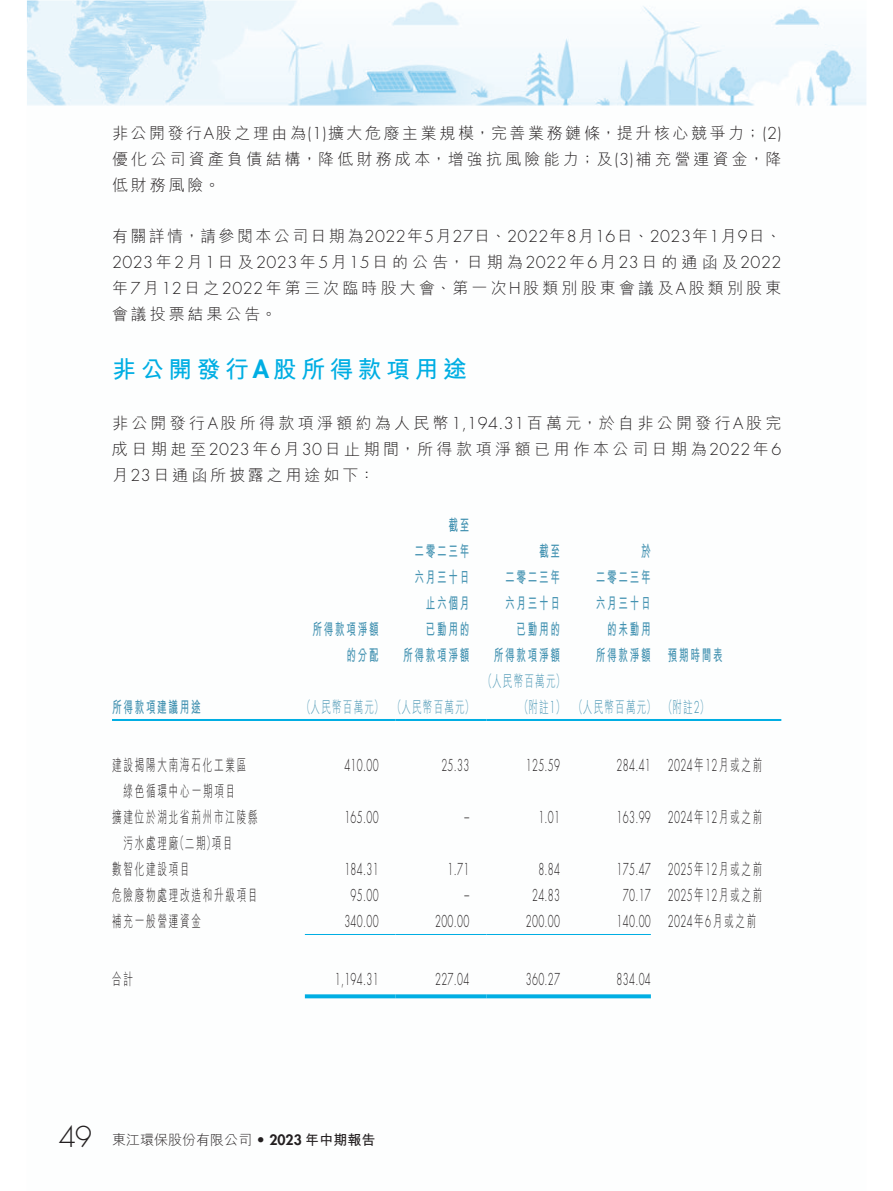
<style>
.page{position:relative;width:893px;height:1191px;background:#fff}
.page>*{position:absolute;margin:0;border:0;box-sizing:border-box;transform-origin:0 0}
.t1{font:24px "M Hei HK Bold E Ten B5 H";letter-spacing:.18em;color:#00aee3}
.t2{font:16.05px/26px "M Hei HK Light E Ten B5 H";letter-spacing:.18em;color:#231f20;text-align:justify}
.t3{font:300 16.05px "Futura Std";letter-spacing:.03em;color:#231f20;scale:.6 1}
.t4{font:16.05px/26px "M Hei HK Bold E Ten B5 H";letter-spacing:.18em;color:#4392b1;text-align:right;scale:.6 1}
.t5{font:16.05px/26px "M Hei HK Light E Ten B5 H";letter-spacing:.18em;color:#231f20;text-align:center;scale:.6 1}
.t6{font:16.05px/26px "M Hei HK Light E Ten B5 H";letter-spacing:.2em;color:#231f20}
.t7{font:16.05px "M Hei HK Light E Ten B5 H";letter-spacing:.15em;color:#231f20}
.t8{font:300 16.05px "Futura Std";letter-spacing:.03em;color:#231f20}
.t9{font:16.05px/26px "M Hei HK Light E Ten B5 H";letter-spacing:.12em;color:#4392b1;scale:.6 1}
.t10{font:13.95px "M Hei HK Light E Ten B5 H";color:#231f20}
.s1{font-family:"Futura Std";font-weight:300}
.s2{font-family:"M Hei HK Light E Ten B5 H";font-weight:400}
.s3{font-family:"Futura Std";font-weight:800}
.s4{font-family:"Futura Std";font-weight:300;font-size:28.05px}
.s5{font-family:"M Hei HK Bold E Ten B5 H"}
</style>
<div class="page">
<img style="left:27px;top:0;width:839px;height:999px">
<hr style="left:112px;top:719px;width:283px;height:2px;background:#00aee3">
<hr style="left:395px;top:719px;width:91px;height:2px;background:#00aee3">
<hr style="left:486px;top:719px;width:295px;height:2px;background:#00aee3">
<hr style="left:305px;top:934px;width:90px;height:1px;background:#00aee3">
<hr style="left:395px;top:934px;width:91px;height:1px;background:#00aee3">
<hr style="left:486px;top:934px;width:165px;height:1px;background:#00aee3">
<svg style="left:305px;top:994px;width:90px;height:4px"></svg>
<svg style="left:395px;top:994px;width:91px;height:4px"></svg>
<svg style="left:486px;top:994px;width:165px;height:4px"></svg>
<p class="t2" style="left:112px;top:123px;width:670px">非公開發行<span class="s1">A</span>股之理由為<span class="s1">(1)</span>擴大危廢主業規模，完善業務鏈條，提升核心競爭力； <span class="s1">(2)</span>優化公司資產負債結構，降低財務成本，增強抗風險能力；及<span class="s1">(3)</span>補充營運資金，降低財務風險。</p>
<p class="t7" style="left:112px;top:230px;width:670px">有關詳情，請參閱本公司日期為<span class="s1">2022</span>年<span class="s1">5</span>月<span class="s1">27</span>日、<span class="s1">2022</span>年<span class="s1">8</span>月<span class="s1">16</span>日、<span class="s1">2023</span>年<span class="s1">1</span>月<span class="s1">9</span>日、</p>
<p class="t8" style="left:112px;top:254px;width:670px">2023<span class="s2">年</span>2<span class="s2">月</span>1<span class="s2">日及</span>2023<span class="s2">年</span>5<span class="s2">月</span>15<span class="s2">日的公告，日期為</span>2022<span class="s2">年</span>6<span class="s2">月</span>23<span class="s2">日的通函及</span>2022</p>
<p class="t6" style="left:112px;top:277px;width:670px">年<span class="s1">7</span>月<span class="s1">12</span>日之<span class="s1">2022</span>年第三次臨時股大會、第一次<span class="s1">H</span>股類別股東會議及<span class="s1">A</span>股類別股東會議投票結果公告。</p>
<h1 class="t1" style="left:112px;top:360px;width:356px">非公開發行<span class="s3">A</span>股所得款項用途</h1>
<p class="t2" style="left:112px;top:412px;width:670px">非公開發行<span class="s1">A</span>股所得款項淨額約為人民幣<span class="s1">1,194.31</span>百萬元，於自非公開發行<span class="s1">A</span>股完成日期起至<span class="s1">2023</span>年<span class="s1">6</span>月<span class="s1">30</span>日止期間，所得款項淨額已用作本公司日期為<span class="s1">2022</span>年<span class="s1">6</span>月<span class="s1">23</span>日通函所披露之用途如下：</p>
<p class="t4" style="left:312px;top:618px;width:112px">所得款項淨額的分配</p>
<p class="t4" style="left:403px;top:514px;width:112px">截至<br>二零二三年六月三十日止六個月<br>已動用的<br>所得款項淨額</p>
<p class="t4" style="left:112px;top:696px;width:150px">所得款項建議用途</p>
<p class="t9" style="left:301px;top:696px;width:289px">（人民幣百萬元） （人民幣百萬元）</p>
<p class="t4" style="left:494px;top:540px;width:112px">截至<br>二零二三年六月三十日已動用的<br>所得款項淨額</p>
<p class="t4" style="left:641px;top:540px;width:17px">於</p>
<p class="t4" style="left:596px;top:566px;width:93px">二零二三年</p>
<p class="t4" style="left:596px;top:592px;width:93px">六月三十日</p>
<p class="t4" style="left:607px;top:618px;width:74px">的未動用</p>
<p class="t4" style="left:596px;top:644px;width:213px">所得款淨額 預期時間表</p>
<p class="t9" style="left:519px;top:670px;width:318px;text-indent:-36px">（人民幣百萬元）<br>（附註<span class="s1">1</span>） （人民幣百萬元） （附註<span class="s1">2</span>）</p>
<p class="t5" style="left:112px;top:754px;width:225px">建設揭陽大南海石化工業區綠色循環中心一期項目</p>
<p class="t3" style="left:344px;top:758px;width:59px">410.00</p>
<p class="t3" style="left:441px;top:758px;width:48px">25.33</p>
<p class="t3" style="left:526px;top:758px;width:59px">125.59</p>
<p class="t3" style="left:616px;top:758px;width:245px">284.41 2024<span class="s2">年</span>12<span class="s2">月或之前</span></p>
<p class="t5" style="left:124px;top:806px;width:225px;text-align:left;text-indent:-12px">擴建位於湖北省荊州市江陵縣污水處理廠（二期）項目</p>
<p class="t3" style="left:344px;top:810px;width:59px">165.00</p>
<p class="t3" style="left:464px;top:810px;width:9px">–</p>
<p class="t3" style="left:538px;top:810px;width:38px">1.01</p>
<p class="t3" style="left:616px;top:810px;width:245px">163.99 2024<span class="s2">年</span>12<span class="s2">月或之前</span></p>
<p class="t5" style="left:112px;top:858px;width:131px">數智化建設項目</p>
<p class="t3" style="left:344px;top:862px;width:59px">184.31</p>
<p class="t3" style="left:447px;top:862px;width:38px">1.71</p>
<p class="t3" style="left:538px;top:862px;width:38px">8.84</p>
<p class="t3" style="left:616px;top:862px;width:245px">175.47 2025<span class="s2">年</span>12<span class="s2">月或之前</span></p>
<p class="t5" style="left:112px;top:884px;width:244px">危險廢物處理改造和升級項目</p>
<p class="t3" style="left:350px;top:888px;width:48px">95.00</p>
<p class="t3" style="left:464px;top:888px;width:9px">–</p>
<p class="t3" style="left:532px;top:888px;width:48px">24.83</p>
<p class="t3" style="left:623px;top:888px;width:234px">70.17 2025<span class="s2">年</span>12<span class="s2">月或之前</span></p>
<p class="t5" style="left:112px;top:910px;width:150px">補充一般營運資金</p>
<p class="t3" style="left:344px;top:914px;width:59px">340.00</p>
<p class="t3" style="left:435px;top:914px;width:59px">200.00</p>
<p class="t3" style="left:526px;top:914px;width:59px">200.00</p>
<p class="t3" style="left:616px;top:914px;width:234px">140.00 2024<span class="s2">年</span>6<span class="s2">月或之前</span></p>
<p class="t5" style="left:112px;top:968px;width:36px">合計</p>
<p class="t3" style="left:335px;top:972px;width:74px">1,194.31</p>
<p class="t3" style="left:435px;top:972px;width:59px">227.04</p>
<p class="t3" style="left:526px;top:972px;width:59px">360.27</p>
<p class="t3" style="left:616px;top:972px;width:59px">834.04</p>
<p class="t10" style="left:59px;top:1135px;width:318px"><span class="s4">49</span> 東江環保股份有限公司 <span class="s1">•</span> <span class="s3">2023</span> <span class="s5">年中期報告</span></p>
</div>
